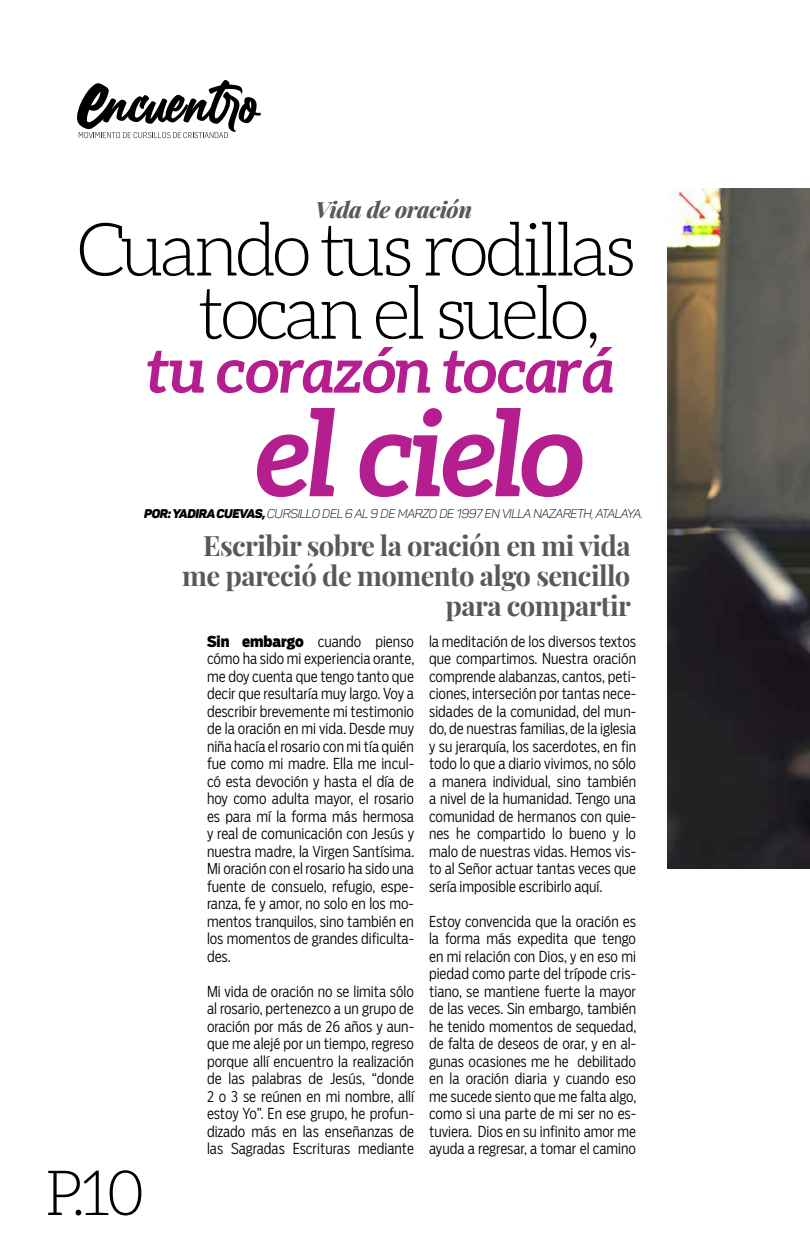
<style>
.page{position:relative;width:810px;height:1260px;background:#fff}
.page>*{position:absolute;margin:0;border:0;box-sizing:border-box;transform-origin:0 0}
.t1{font:italic 700 118.75px "Aleo";letter-spacing:-.03em;color:#b41e8e}
.t2{font:300 73.75px/63.2px "Aleo";letter-spacing:-.06em;color:#000}
.t3{font:italic 700 62.5px "Aleo";letter-spacing:-.03em;color:#b41e8e}
.t4{font:300 62.5px "Aleo";color:#000}
.t5{font:27.5px/30px "Playfair Display";letter-spacing:-.02em;color:#58595b;text-align:right}
.t6{font:italic 800 22.5px "Playfair Display";letter-spacing:-.02em;color:#58595b}
.t7{font:300 15px/17.5px "Salvo Sans Cond";color:#000;text-align:justify}
.t8{font:12.5px "Panton Lightitalic Caps";letter-spacing:-.03em;color:#000}
.s1{font-family:"Panton Blackitalic Caps"}
.s2{font-weight:900}
</style>
<div class="page">
<svg style="left:77px;top:80px;width:184px;height:58px"></svg>
<img style="left:668px;top:188px;width:142px;height:681px">
<h3 class="t6" style="left:315px;top:192px;width:159px">Vida de oración</h3>
<h2 class="t2" style="left:199px;top:218px;width:439px;text-indent:-121px">Cuando tus rodillas tocan el suelo,</h2>
<h3 class="t3" style="left:146px;top:334px;width:469px">tu corazón tocará</h3>
<h1 class="t1" style="left:255px;top:385px;width:332px">el cielo</h1>
<p class="t8" style="left:144px;top:506px;width:501px"><span class="s1">POR: YADIRA CUEVAS,</span> CURSILLO DEL 6 AL 9 DE MARZO DE 1997 EN VILLA NAZARETH, ATALAYA.</p>
<h3 class="t5" style="left:182px;top:529px;width:450px">Escribir sobre la oración en mi vida me pareció de momento algo sencillo para compartir</h3>
<h3 class="t4" style="left:45px;top:1159px;width:101px">P.10</h3>
<p class="t7" style="left:207px;top:632px;width:209px"><span class="s2">Sin embargo</span> cuando pienso cómo ha sido mi experiencia orante, me doy cuenta que tengo tanto que decir que resultaría muy largo. Voy a describir brevemente mi testimonio de la oración en mi vida. Desde muy niña hacía el rosario con mi tía quién fue como mi madre. Ella me incul&shy;có esta devoción y hasta el día de hoy como adulta mayor, el rosario es para mí la forma más hermosa y real de comunicación con Jesús y nuestra madre, la Virgen Santísima.<br>Mi oración con el rosario ha sido una fuente de consuelo, refugio, espe&shy;ranza, fe y amor, no solo en los mo&shy;mentos tranquilos, sino también en los momentos de grandes dificulta&shy;des.</p>
<p class="t7" style="left:207px;top:982px;width:209px">Mi vida de oración no se limita sólo al rosario, pertenezco a un grupo de oración por más de 26 años y aun&shy;que me alejé por un tiempo, regreso porque allí encuentro la realización de las palabras de Jesús, “donde 2 o 3 se reúnen en mi nombre, allí estoy Yo”. En ese grupo, he profun&shy;dizado más en las enseñanzas de las Sagradas Escrituras mediante</p>
<p class="t7" style="left:429px;top:632px;width:209px">la meditación de los diversos textos que compartimos. Nuestra oración comprende alabanzas, cantos, peti&shy;ciones, interseción por tantas nece&shy;sidades de la comunidad, del mun&shy;do, de nuestras familias, de la iglesia y su jerarquía, los sacerdotes, en fin todo lo que a diario vivimos, no sólo a manera individual, sino también a nivel de la humanidad. Tengo una comunidad de hermanos con quie&shy;nes he compartido lo bueno y lo malo de nuestras vidas. Hemos vis&shy;to al Señor actuar tantas veces que sería imposible escribirlo aquí.</p>
<p class="t7" style="left:429px;top:912px;width:209px">Estoy convencida que la oración es la forma más expedita que tengo en mi relación con Dios, y en eso mi piedad como parte del trípode cris&shy;tiano, se mantiene fuerte la mayor de las veces. Sin embargo, también he tenido momentos de sequedad, de falta de deseos de orar, y en al&shy;gunas ocasiones me he debilitado en la oración diaria y cuando eso me sucede siento que me falta algo, como si una parte de mi ser no es&shy;tuviera. Dios en su infinito amor me ayuda a regresar, a tomar el camino</p>
</div>
